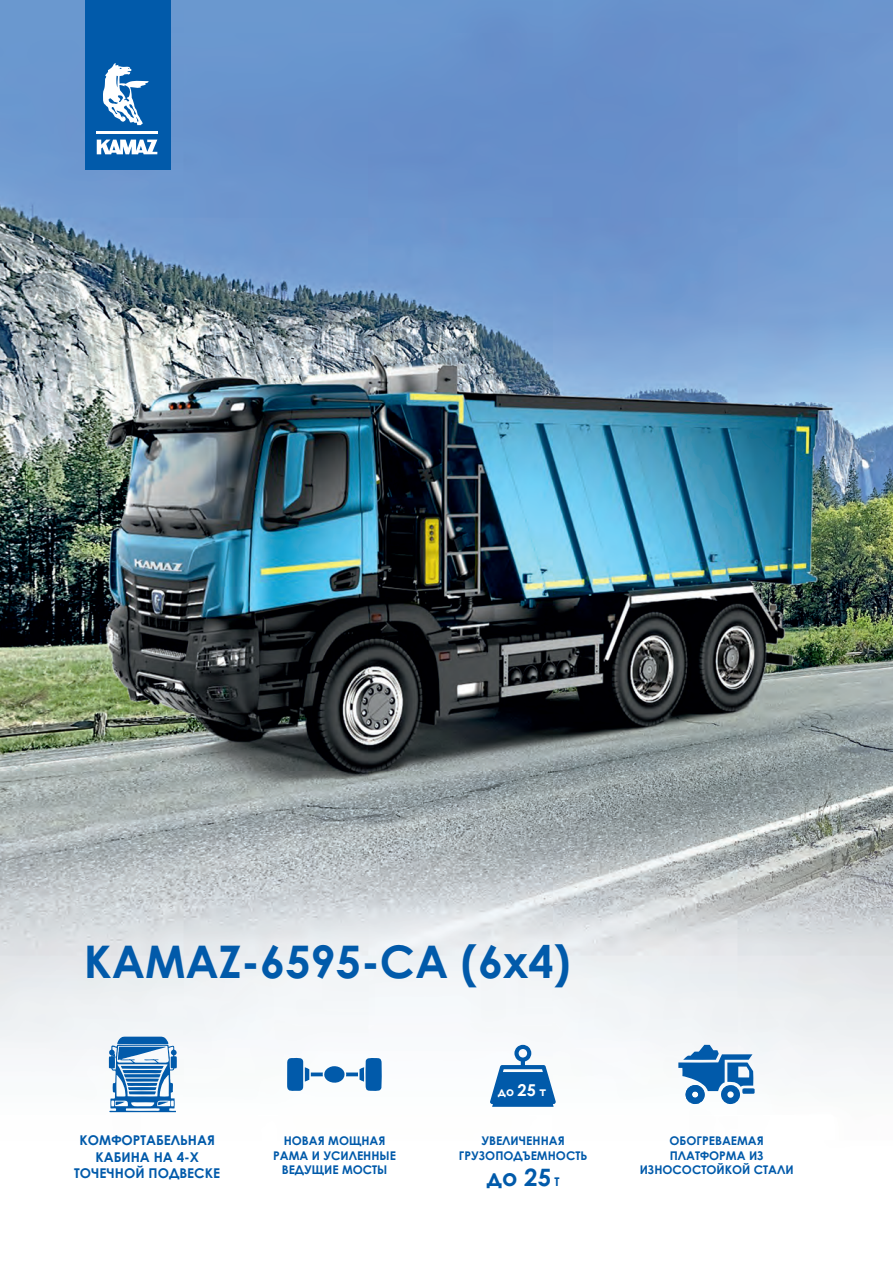
<style>
.page{position:relative;width:893px;height:1263px;background:#fff}
.page>*{position:absolute;margin:0;border:0;box-sizing:border-box;transform-origin:0 0}
.t1{font:700 45px "Century Gothic";color:#015aaa}
.t2{font:700 24px "Century Gothic";color:#015aaa}
.t3{font:700 13.5px/16.4px "Century Gothic";color:#015aaa;text-align:center}
.t4{font:700 12.6px "Century Gothic";color:#fff}
.t5{font:700 12px/14.5px "Century Gothic";color:#015aaa;text-align:center}
.s1{font-size:16.35px}
.s2{font-size:12px}
</style>
<div class="page">
<div style="left:0;top:0;width:893px;height:33px;background:#6a95ce"></div>
<img style="left:0;top:33px;width:893px;height:1080px">
<div style="left:85px;top:0;width:85px;height:169px;background:#015aaa"></div>
<svg style="left:97px;top:140px;width:60px;height:14px"></svg>
<hr style="left:96px;top:131px;width:62px;height:2px;background:#fff">
<svg style="left:103px;top:63px;width:46px;height:62px"></svg>
<svg style="left:678px;top:1045px;width:77px;height:60px"></svg>
<svg style="left:287px;top:1057px;width:95px;height:35px"></svg>
<svg style="left:109px;top:1037px;width:68px;height:75px"></svg>
<svg style="left:490px;top:1045px;width:66px;height:62px"></svg>
<h1 class="t1" style="left:84px;top:944px;width:488px">КАМАZ-6595-СА (6х4)</h1>
<p class="t4" style="left:498px;top:1086px;width:50px">до <span class="s1">25</span> т</p>
<p class="t3" style="left:74px;top:1133px;width:147px">КОМФОРТАБЕЛЬНАЯ<br>КАБИНА НА 4-Х<br>ТОЧЕЧНОЙ ПОДВЕСКЕ</p>
<p class="t5" style="left:273px;top:1135px;width:124px">НОВАЯ МОЩНАЯ<br>РАМА И УСИЛЕННЫЕ<br>ВЕДУЩИЕ МОСТЫ</p>
<p class="t5" style="left:459px;top:1135px;width:130px">УВЕЛИЧЕННАЯ<br>ГРУЗОПОДЪЕМНОСТЬ</p>
<h2 class="t2" style="left:487px;top:1168px;width:74px">до 25 <span class="s2">Т</span></h2>
<p class="t5" style="left:640px;top:1135px;width:156px">ОБОГРЕВАЕМАЯ<br>ПЛАТФОРМА ИЗ<br>ИЗНОСОСТОЙКОЙ СТАЛИ</p>
</div>
